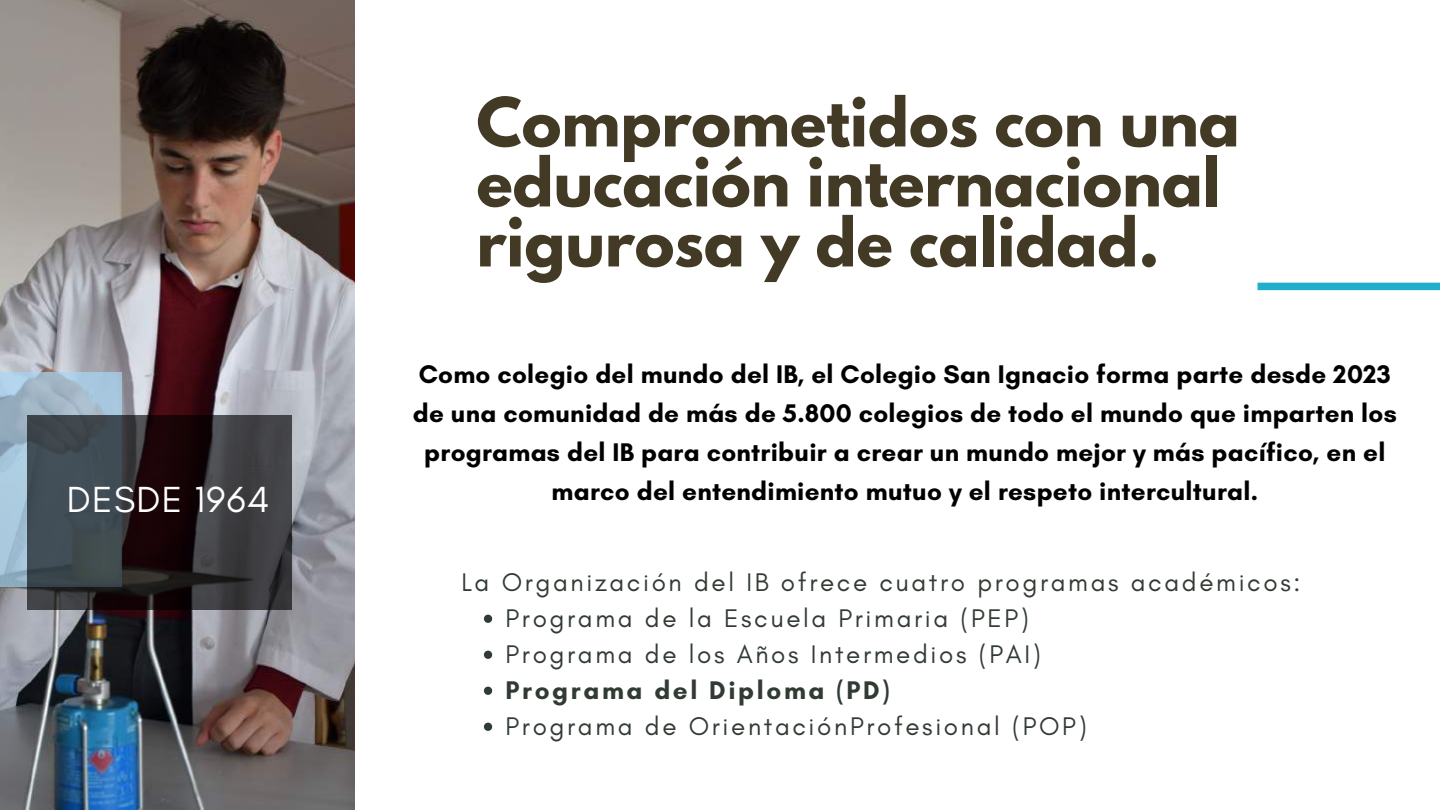
<style>
.page{position:relative;width:1440px;height:810px;background:#fff}
.page>*{position:absolute;margin:0;border:0;box-sizing:border-box;transform-origin:0 0}
.t1{font:700 60px/60px "League Spartan";color:#423a25}
.t2{font:37px "Glacial Indifference";letter-spacing:.035em;color:#fff}
.t3{font:700 26px/39px "Glacial Indifference";letter-spacing:.01em;color:#000;text-align:center}
.t4{font:26px/36px "Glacial Indifference";letter-spacing:.1em;color:#313b33}
.t5{font:700 26px "Glacial Indifference";letter-spacing:.1em;color:#313b33}
</style>
<div class="page">
<img style="left:0;top:0;width:354px;height:810px">
<svg style="left:0;top:372px;width:121px;height:215px;background:#a2bed2"></svg>
<svg style="left:27px;top:415px;width:265px;height:194px;background:#333337"></svg>
<div style="left:1258px;top:283px;width:182px;height:7px;background:#21adcc"></div>
<svg style="left:484px;top:615px;width:8px;height:8px"></svg>
<svg style="left:484px;top:651px;width:8px;height:8px"></svg>
<svg style="left:484px;top:687px;width:8px;height:8px"></svg>
<svg style="left:484px;top:723px;width:8px;height:8px"></svg>
<h2 class="t2" style="left:67px;top:477px;width:204px">DESDE 1964</h2>
<h1 class="t1" style="left:476px;top:100px;width:765px">Comprometidos con una educación internacional rigurosa y de calidad.</h1>
<p class="t3" style="left:413px;top:354px;width:986px">Como colegio del mundo del IB, el Colegio San Ignacio forma parte desde 2023 de una comunidad de más de 5.800 colegios de todo el mundo que imparten los programas del IB para contribuir a crear un mundo mejor y más pacífico, en el marco del entendimiento mutuo y el respeto intercultural.</p>
<p class="t4" style="left:506px;top:564px;width:796px;text-indent:-44px">La Organización del IB ofrece cuatro programas académicos:<br>Programa de la Escuela Primaria (PEP)<br>Programa de los Años Intermedios (PAI)</p>
<p class="t5" style="left:506px;top:675px;width:386px">Programa del Diploma (PD)</p>
<p class="t4" style="left:506px;top:708px;width:583px">Programa de OrientaciónProfesional (POP)</p>
</div>
